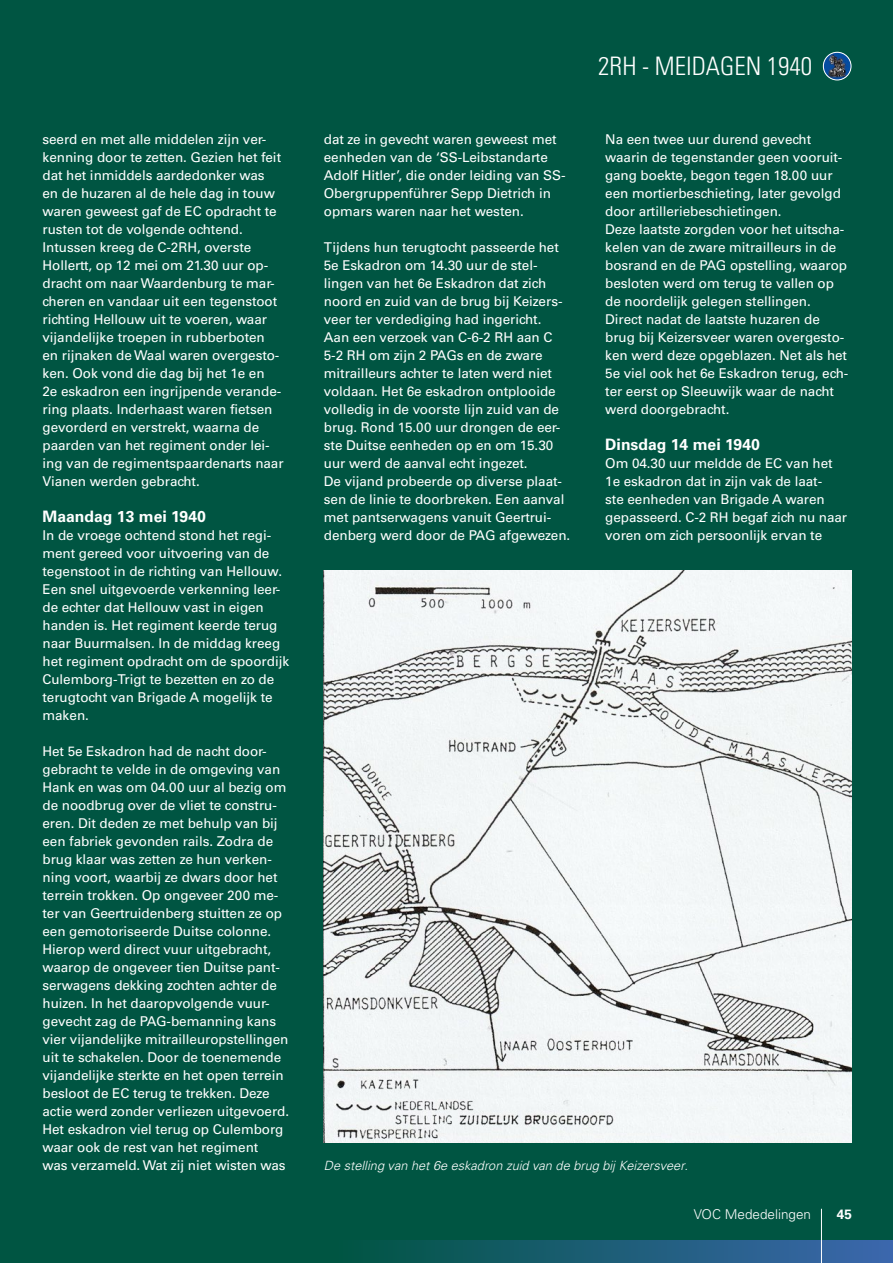
<style>
.page{position:relative;width:893px;height:1263px;background:#005542}
.page>*{position:absolute;margin:0;border:0;box-sizing:border-box;transform-origin:0 0}
.t1{font:300 condensed 25.5px "Univers";color:#fff}
.t2{font:700 15.75px "Univers";color:#fff}
.t3{font:13.5px/18px "Univers";letter-spacing:-.005em;color:#fff}
.t4{font:300 13.5px "Univers";color:#fff}
.t5{font:700 13.5px "Univers";color:#fff}
.t6{font:italic 300 12.75px "Univers";color:#fff}
</style>
<div class="page">
<img style="left:823px;top:52px;width:28px;height:28px;border-radius:14px">
<div style="left:823px;top:52px;width:28px;height:28px;border:1px solid #fff;border-radius:50%"></div>
<img style="left:324px;top:570px;width:528px;height:573px">
<div style="left:336px;top:1240px;width:557px;height:23px;background:linear-gradient(to right,#005542,#3c67ad)"></div>
<hr style="left:821px;top:1209px;width:1px;height:54px;background:#fff">
<p class="t3" style="left:43px;top:130px;width:243px">seerd en met alle middelen zijn ver&shy;kenning door te zetten. Gezien het feit dat het inmiddels aardedonker was en de huzaren al de hele dag in touw waren geweest gaf de EC opdracht te rusten tot de volgende ochtend.<br>Intussen kreeg de C-2RH, overste Hollertt, op 12 mei om 21.30 uur op&shy;dracht om naar Waardenburg te mar&shy;cheren en vandaar uit een tegenstoot richting Hellouw uit te voeren, waar vijandelijke troepen in rubberboten en rijnaken de Waal waren overgesto&shy;ken. Ook vond die dag bij het 1e en<br>2e eskadron een ingrijpende verande&shy;ring plaats. Inderhaast waren fietsen gevorderd en verstrekt, waarna de paarden van het regiment onder lei&shy;ing van de regimentspaardenarts naar Vianen werden gebracht.</p>
<p class="t2" style="left:43px;top:507px;width:165px">Maandag 13 mei 1940</p>
<p class="t3" style="left:43px;top:526px;width:248px">In de vroege ochtend stond het regi&shy;ment gereed voor uitvoering van de tegenstoot in de richting van Hellouw.<br>Een snel uitgevoerde verkenning leer&shy;de echter dat Hellouw vast in eigen handen is. Het regiment keerde terug naar Buurmalsen. In de middag kreeg het regiment opdracht om de spoordijk Culemborg-Trigt te bezetten en zo de terugtocht van Brigade A mogelijk te maken.</p>
<p class="t3" style="left:43px;top:742px;width:248px">Het 5e Eskadron had de nacht door&shy;gebracht te velde in de omgeving van Hank en was om 04.00 uur al bezig om de noodbrug over de vliet te constru&shy;eren. Dit deden ze met behulp van bij een fabriek gevonden rails. Zodra de brug klaar was zetten ze hun verken&shy;ning voort, waarbij ze dwars door het terrein trokken. Op ongeveer 200 me&shy;ter van Geertruidenberg stuitten ze op een gemotoriseerde Duitse colonne.<br>Hierop werd direct vuur uitgebracht, waarop de ongeveer tien Duitse pant&shy;serwagens dekking zochten achter de huizen. In het daaropvolgende vuur&shy;gevecht zag de PAG-bemanning kans vier vijandelijke mitrailleuropstellingen uit te schakelen. Door de toenemende vijandelijke sterkte en het open terrein besloot de EC terug te trekken. Deze actie werd zonder verliezen uitgevoerd.<br>Het eskadron viel terug op Culemborg waar ook de rest van het regiment<br>was verzameld. Wat zij niet wisten was</p>
<p class="t3" style="left:324px;top:130px;width:243px">dat ze in gevecht waren geweest met eenheden van de ‘SS-Leibstandarte Adolf Hitler’, die onder leiding van SS-Obergruppenführer Sepp Dietrich in opmars waren naar het westen.</p>
<p class="t3" style="left:324px;top:238px;width:248px">Tijdens hun terugtocht passeerde het 5e Eskadron om 14.30 uur de stel&shy;lingen van het 6e Eskadron dat zich noord en zuid van de brug bij Keizers&shy;veer ter verdediging had ingericht.<br>Aan een verzoek van C-6-2 RH aan C 5-2 RH om zijn 2 PAGs en de zware mitrailleurs achter te laten werd niet voldaan. Het 6e eskadron ontplooide volledig in de voorste lijn zuid van de brug. Rond 15.00 uur drongen de eer&shy;ste Duitse eenheden op en om 15.30 uur werd de aanval echt ingezet.<br>De vijand probeerde op diverse plaat&shy;sen de linie te doorbreken. Een aanval met pantserwagens vanuit Geertrui&shy;denberg werd door de PAG afgewezen.</p>
<h1 class="t1" style="left:598px;top:51px;width:215px">2RH - MEIDAGEN 1940</h1>
<p class="t3" style="left:605px;top:130px;width:245px">Na een twee uur durend gevecht waarin de tegenstander geen vooruit&shy;gang boekte, begon tegen 18.00 uur een mortierbeschieting, later gevolgd door artilleriebeschietingen.<br>Deze laatste zorgden voor het uitscha&shy;kelen van de zware mitrailleurs in de bosrand en de PAG opstelling, waarop besloten werd om terug te vallen op de noordelijk gelegen stellingen.<br>Direct nadat de laatste huzaren de brug bij Keizersveer waren overgesto&shy;ken werd deze opgeblazen. Net als het 5e viel ook het 6e Eskadron terug, ech&shy;ter eerst op Sleeuwijk waar de nacht werd doorgebracht.</p>
<p class="t2" style="left:605px;top:435px;width:156px">Dinsdag 14 mei 1940</p>
<p class="t3" style="left:605px;top:454px;width:243px">Om 04.30 uur meldde de EC van het 1e eskadron dat in zijn vak de laat-<br>ste eenheden van Brigade A waren gepasseerd. C-2 RH begaf zich nu naar voren om zich persoonlijk ervan te</p>
<p class="t6" style="left:324px;top:1158px;width:366px">De stelling van het 6e eskadron zuid van de brug bij Keizersveer.</p>
<p class="t4" style="left:694px;top:1206px;width:119px">VOC Mededelingen</p>
<p class="t5" style="left:837px;top:1206px;width:17px">45</p>
</div>
